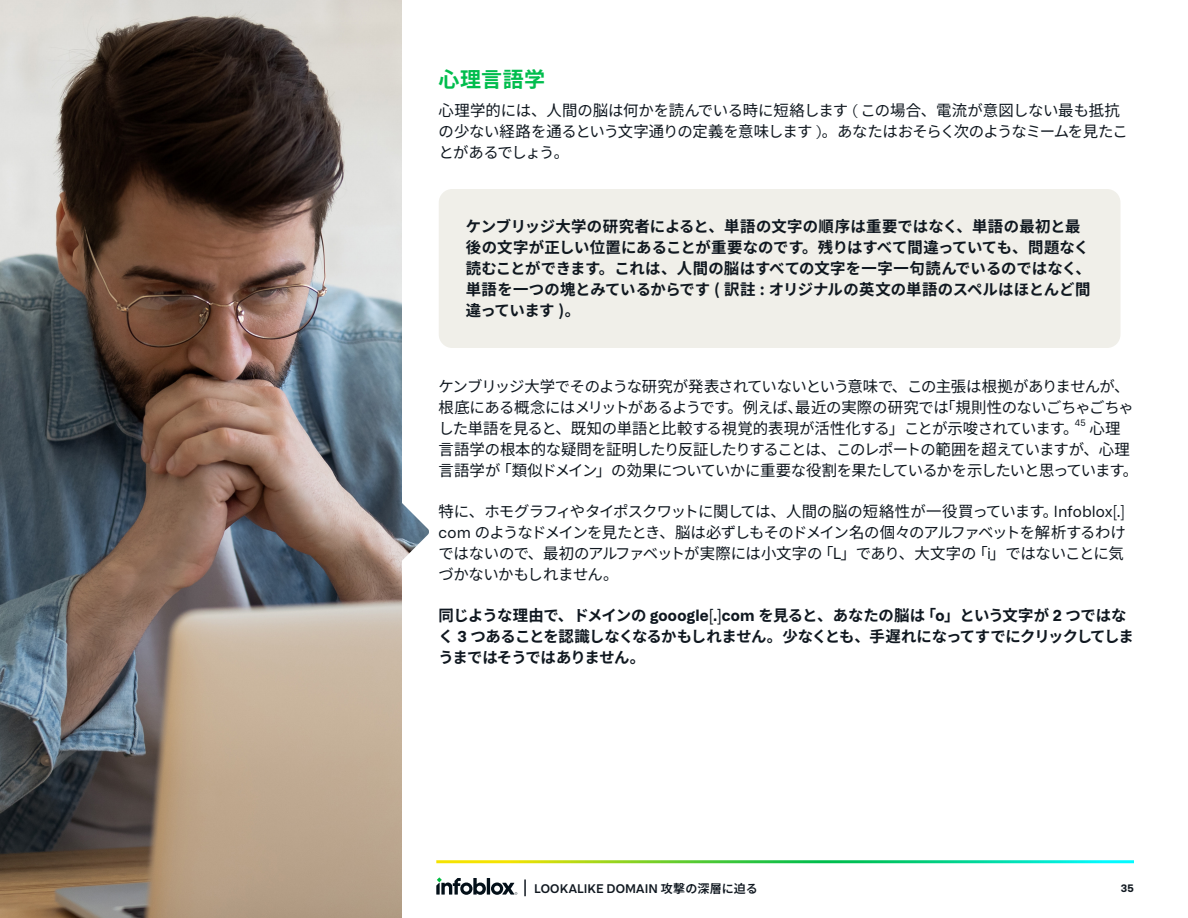
<style>
.page{position:relative;width:1188px;height:918px;background:#fff}
.page>*{position:absolute;margin:0;border:0;box-sizing:border-box;transform-origin:0 0}
.SubSection_Headlines{font:700 21px "Noto Sans JP";letter-spacing:.02em;color:#00bd4d}
.Body_Text{font:15.3px/21px "Noto Sans JP";letter-spacing:-.03em;color:#101820}
.Body_Text-2{font:700 15.3px/21px "Noto Sans JP";letter-spacing:-.01em;color:#101820}
.Body_Text-3{font:15.3px/21px "Noto Sans JP";letter-spacing:-.05em;color:#101820}
.Body_Text-4{font:700 15.3px/21px "Noto Sans JP";letter-spacing:-.04em;color:#101820}
.t1{font:600 12px "Alliance No.1";letter-spacing:.01em;color:#101820}
.t2{font:700 10.5px "Alliance No.1";color:#101820}
.Body_Text-5{font:9px "Alliance No.1";color:#101820}
.s1{font-family:"Alliance No.1"}
.s2{font-family:"Noto Sans JP"}
</style>
<div class="page">
<svg style="left:436px;top:878px;width:81px;height:17px"></svg>
<svg style="left:524px;top:880px;width:2px;height:16px"></svg>
<img style="left:0;top:0;width:429px;height:918px">
<div style="left:439px;top:189px;width:681px;height:159px;background:#f0efe9;border-radius:14px"></div>
<p class="SubSection_Headlines" style="left:439px;top:68px;width:108px">心理言語学</p>
<p class="Body_Text" style="left:439px;top:100px;width:691px">心理学的には、人間の脳は何かを読んでいる時に短絡します <span class="s1">(</span>この場合、電流が意図しない最も抵抗の少ない経路を通るという文字通りの定義を意味します <span class="s1">)</span>。あなたはおそらく次のようなミームを見たことがあるでしょう。</p>
<p class="Body_Text-2" style="left:466px;top:216px;width:626px">ケンブリッジ大学の研究者によると、単語の文字の順序は重要ではなく、単語の最初と最後の文字が正しい位置にあることが重要なのです。残りはすべて間違っていても、問題なく読むことができます。これは、人間の脳はすべての文字を一字一句読んでいるのではなく、単語を一つの塊とみているからです ( 訳註 : オリジナルの英文の単語のスペルはほとんど間違っています )。</p>
<p class="Body_Text" style="left:439px;top:376px;width:697px">ケンブリッジ大学でそのような研究が発表されていないという意味で、この主張は根拠がありませんが、根底にある概念にはメリットがあるようです。例えば、最近の実際の研究では「規則性のないごちゃごちゃした単語を見ると、既知の単語と比較する視覚的表現が活性化する」ことが示唆されています。</p>
<p class="Body_Text-5" style="left:1075px;top:417px;width:13px">45</p>
<p class="Body_Text" style="left:439px;top:418px;width:701px;text-indent:651px">心理言語学の根本的な疑問を証明したり反証したりすることは、このレポートの範囲を超えていますが、心理言語学が「類似ドメイン」の効果についていかに重要な役割を果たしているかを示したいと思っています。</p>
<p class="Body_Text-3" style="left:439px;top:501px;width:689px">特に、ホモグラフィやタイポスクワットに関しては、人間の脳の短絡性が一役買っています。<span class="s1">lnfoblox[.] com</span> のようなドメインを見たとき、脳は必ずしもそのドメイン名の個々のアルファベットを解析するわけではないので、最初のアルファベットが実際には小文字の「<span class="s1">L</span>」であり、大文字の「<span class="s1">i</span>」ではないことに気づかないかもしれません。</p>
<p class="Body_Text-4" style="left:439px;top:605px;width:697px">同じような理由で、ドメインの <span class="s1">gooogle[.]com</span> を見ると、あなたの脳は「<span class="s1">o</span>」という文字が <span class="s1">2</span> つではなく <span class="s1">3</span> つあることを認識しなくなるかもしれません。少なくとも、手遅れになってすでにクリックしてしまうまではそうではありません。</p>
<p class="t1" style="left:534px;top:881px;width:225px">LOOKALIKE DOMAIN <span class="s2">攻撃の深層に迫る</span></p>
<p class="t2" style="left:1121px;top:882px;width:15px">35</p>
</div>
